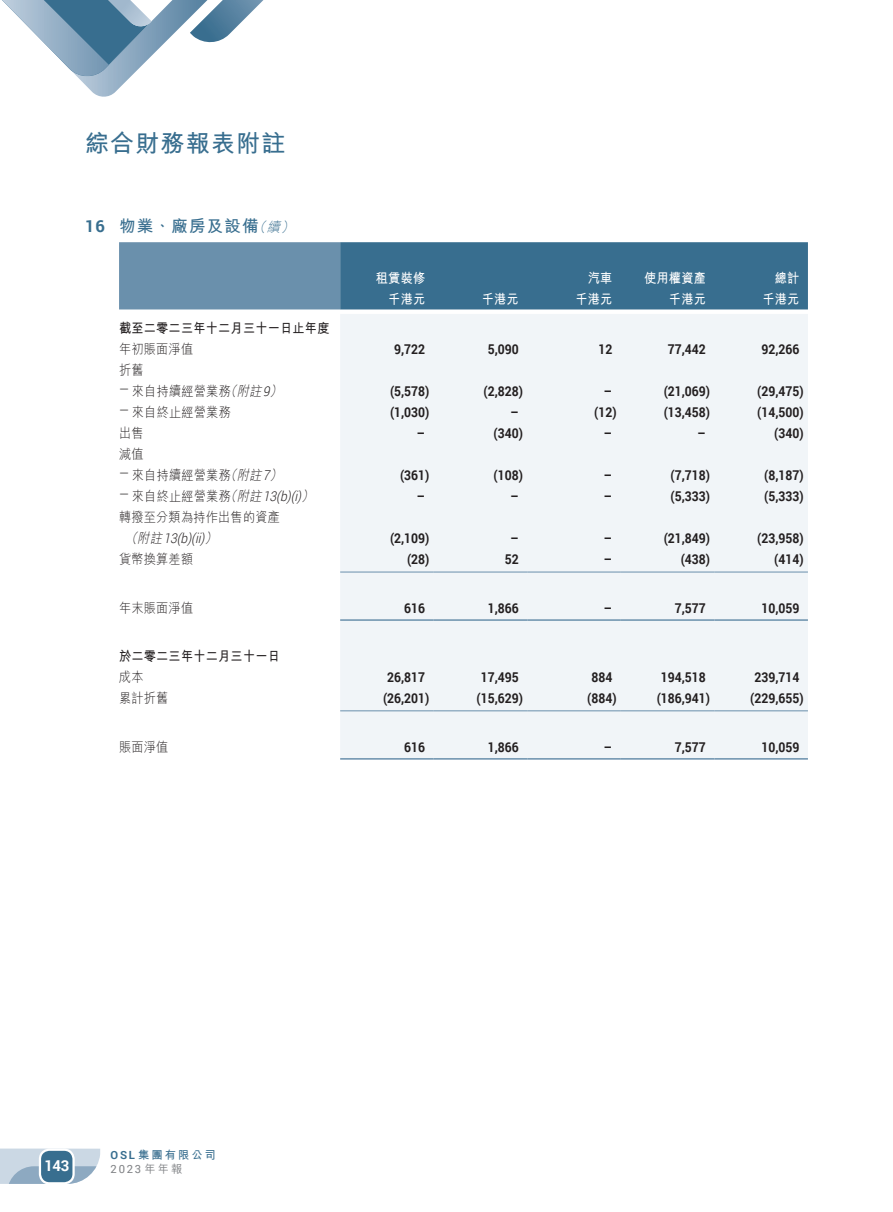
<style>
.page{position:relative;width:893px;height:1212px;background:#fff}
.page>*{position:absolute;margin:0;border:0;box-sizing:border-box;transform-origin:0 0}
.t1{font:700 24px "M Hei HK";letter-spacing:.05em;color:#386e8f}
._01_H1{font:700 16.5px "M Hei HK";letter-spacing:.07em;color:#386e8f}
.t2{font:700 15px "Roboto";color:#fff}
._50_Table_txt{font:700 13.5px "Roboto";color:#231f20;scale:.9 1}
._50_Table_txt-2{font:300 13.5px/21px "M Hei HK";letter-spacing:.02em;color:#231f20;scale:.9 1}
._50_Table_txt-3{font:700 13.5px "M Hei HK";letter-spacing:.02em;color:#231f20;scale:.9 1}
._50_Table_txt-4{font:700 13.5px "M Hei HK";letter-spacing:.02em;color:#fff;scale:.9 1}
._00_txt{font:700 11.25px "M Hei HK";letter-spacing:.18em;color:#386e8f}
._00_txt-2{font:11.25px "Roboto";color:#808285}
.s1{font-family:"Roboto"}
.s2{font-weight:300;font-style:italic;font-size:13.5px}
.s3{font-style:italic}
.s4{font-family:"Roboto";font-style:italic}
.s5{font-family:"M Hei HK";font-weight:500}
</style>
<div class="page">
<svg style="left:2px;top:0;width:262px;height:97px"></svg>
<svg style="left:0;top:1148px;width:100px;height:36px;background:#bfcfdd"></svg>
<div style="left:40px;top:1150px;width:34px;height:33px;background:#386e8f;border-radius:10px"></div>
<div style="left:39px;top:1148px;width:36px;height:36px;border:2px solid #fff;border-radius:10px"></div>
<svg style="left:119px;top:242px;width:689px;height:67px;background:#487998"></svg>
<div style="left:340px;top:314px;width:468px;height:444px;background:#f1f5f8"></div>
<hr style="left:340px;top:572px;width:94px;height:1px;background:#6a90ac">
<hr style="left:434px;top:572px;width:93px;height:1px;background:#6a90ac">
<hr style="left:527px;top:572px;width:94px;height:1px;background:#6a90ac">
<hr style="left:621px;top:572px;width:93px;height:1px;background:#6a90ac">
<hr style="left:714px;top:572px;width:94px;height:1px;background:#6a90ac">
<hr style="left:340px;top:619px;width:94px;height:2px;background:#6a90ac">
<hr style="left:434px;top:619px;width:93px;height:2px;background:#6a90ac">
<hr style="left:527px;top:619px;width:94px;height:2px;background:#6a90ac">
<hr style="left:621px;top:619px;width:93px;height:2px;background:#6a90ac">
<hr style="left:714px;top:619px;width:94px;height:2px;background:#6a90ac">
<hr style="left:340px;top:710px;width:94px;height:1px;background:#6a90ac">
<hr style="left:434px;top:710px;width:93px;height:1px;background:#6a90ac">
<hr style="left:527px;top:710px;width:94px;height:1px;background:#6a90ac">
<hr style="left:621px;top:710px;width:93px;height:1px;background:#6a90ac">
<hr style="left:714px;top:710px;width:94px;height:1px;background:#6a90ac">
<hr style="left:340px;top:758px;width:94px;height:2px;background:#6a90ac">
<hr style="left:434px;top:758px;width:93px;height:2px;background:#6a90ac">
<hr style="left:527px;top:758px;width:94px;height:2px;background:#6a90ac">
<hr style="left:621px;top:758px;width:93px;height:2px;background:#6a90ac">
<hr style="left:714px;top:758px;width:94px;height:2px;background:#6a90ac">
<p class="t1" style="left:85px;top:125px;width:202px">綜合財務報表附註</p>
<p class="_01_H1" style="left:85px;top:214px;width:214px"><span class="s1">16</span> 物業、廠房及設備<span class="s2">（續）</span></p>
<p class="_50_Table_txt-4" style="left:376px;top:268px;width:56px">租賃裝修</p>
<p class="_50_Table_txt-4" style="left:588px;top:268px;width:29px">汽車</p>
<p class="_50_Table_txt-4" style="left:644px;top:268px;width:70px">使用權資產</p>
<p class="_50_Table_txt-4" style="left:775px;top:268px;width:29px">總計</p>
<p class="_50_Table_txt-4" style="left:388px;top:289px;width:43px">千港元</p>
<p class="_50_Table_txt-4" style="left:482px;top:289px;width:43px">千港元</p>
<p class="_50_Table_txt-4" style="left:575px;top:289px;width:43px">千港元</p>
<p class="_50_Table_txt-4" style="left:669px;top:289px;width:43px">千港元</p>
<p class="_50_Table_txt-4" style="left:762px;top:289px;width:43px">千港元</p>
<p class="_50_Table_txt-3" style="left:119px;top:318px;width:235px">截至二零二三年十二月三十一日止年度</p>
<p class="_50_Table_txt-2" style="left:119px;top:339px;width:84px">年初賬面淨值</p>
<p class="_50_Table_txt" style="left:394px;top:340px;width:36px">9,722</p>
<p class="_50_Table_txt" style="left:488px;top:340px;width:36px">5,090</p>
<p class="_50_Table_txt" style="left:598px;top:340px;width:17px">12</p>
<p class="_50_Table_txt" style="left:668px;top:340px;width:44px">77,442</p>
<p class="_50_Table_txt" style="left:761px;top:340px;width:44px">92,266</p>
<p class="_50_Table_txt-2" style="left:119px;top:360px;width:29px">折舊</p>
<p class="_50_Table_txt-2" style="left:119px;top:381px;width:185px"><span class="s1">—</span> 來自持續經營業務<span class="s3">（附註</span><span class="s4">9</span><span class="s3">）</span></p>
<p class="_50_Table_txt" style="left:390px;top:382px;width:45px">(5,578)</p>
<p class="_50_Table_txt" style="left:484px;top:382px;width:45px">(2,828)</p>
<p class="_50_Table_txt" style="left:604px;top:382px;width:11px">–</p>
<p class="_50_Table_txt" style="left:664px;top:382px;width:53px">(21,069)</p>
<p class="_50_Table_txt" style="left:757px;top:382px;width:53px">(29,475)</p>
<p class="_50_Table_txt-2" style="left:119px;top:402px;width:126px"><span class="s1">—</span> 來自終止經營業務</p>
<p class="_50_Table_txt" style="left:390px;top:403px;width:45px">(1,030)</p>
<p class="_50_Table_txt" style="left:510px;top:403px;width:11px">–</p>
<p class="_50_Table_txt" style="left:594px;top:403px;width:26px">(12)</p>
<p class="_50_Table_txt" style="left:664px;top:403px;width:53px">(13,458)</p>
<p class="_50_Table_txt" style="left:757px;top:403px;width:53px">(14,500)</p>
<p class="_50_Table_txt-2" style="left:119px;top:423px;width:29px">出售</p>
<p class="_50_Table_txt" style="left:417px;top:424px;width:11px">–</p>
<p class="_50_Table_txt" style="left:494px;top:424px;width:34px">(340)</p>
<p class="_50_Table_txt" style="left:604px;top:424px;width:11px">–</p>
<p class="_50_Table_txt" style="left:697px;top:424px;width:11px">–</p>
<p class="_50_Table_txt" style="left:774px;top:424px;width:34px">(340)</p>
<p class="_50_Table_txt-2" style="left:119px;top:444px;width:29px">減值</p>
<p class="_50_Table_txt-2" style="left:119px;top:465px;width:185px"><sup>—</sup> 來自持續經營業務<span class="s3">（附註</span><span class="s4">7</span><span class="s3">）</span></p>
<p class="_50_Table_txt" style="left:400px;top:466px;width:34px">(361)</p>
<p class="_50_Table_txt" style="left:494px;top:466px;width:34px">(108)</p>
<p class="_50_Table_txt" style="left:604px;top:466px;width:11px">–</p>
<p class="_50_Table_txt" style="left:671px;top:466px;width:45px">(7,718)</p>
<p class="_50_Table_txt" style="left:764px;top:466px;width:45px">(8,187)</p>
<p class="_50_Table_txt-2" style="left:119px;top:486px;width:220px"><sup>—</sup> 來自終止經營業務<span class="s3">（附註</span><span class="s4">13(b)(i)</span><span class="s3">）</span></p>
<p class="_50_Table_txt" style="left:417px;top:487px;width:11px">–</p>
<p class="_50_Table_txt" style="left:510px;top:487px;width:11px">–</p>
<p class="_50_Table_txt" style="left:604px;top:487px;width:11px">–</p>
<p class="_50_Table_txt" style="left:671px;top:487px;width:45px">(5,333)</p>
<p class="_50_Table_txt" style="left:764px;top:487px;width:45px">(5,333)</p>
<p class="_50_Table_txt-2" style="left:125px;top:507px;width:173px;text-indent:-6px">轉撥至分類為持作出售的資產<span class="s3">（附註</span> <span class="s4">13(b)(ii)</span><span class="s3">）</span></p>
<p class="_50_Table_txt" style="left:390px;top:529px;width:45px">(2,109)</p>
<p class="_50_Table_txt" style="left:510px;top:529px;width:11px">–</p>
<p class="_50_Table_txt" style="left:604px;top:529px;width:11px">–</p>
<p class="_50_Table_txt" style="left:664px;top:529px;width:53px">(21,849)</p>
<p class="_50_Table_txt" style="left:757px;top:529px;width:53px">(23,958)</p>
<p class="_50_Table_txt-2" style="left:119px;top:549px;width:84px">貨幣換算差額</p>
<p class="_50_Table_txt" style="left:407px;top:550px;width:26px">(28)</p>
<p class="_50_Table_txt" style="left:505px;top:550px;width:17px">52</p>
<p class="_50_Table_txt" style="left:604px;top:550px;width:11px">–</p>
<p class="_50_Table_txt" style="left:681px;top:550px;width:34px">(438)</p>
<p class="_50_Table_txt" style="left:774px;top:550px;width:34px">(414)</p>
<p class="_50_Table_txt-2" style="left:119px;top:597px;width:84px">年末賬面淨值</p>
<p class="_50_Table_txt" style="left:404px;top:598px;width:25px">616</p>
<p class="_50_Table_txt" style="left:488px;top:598px;width:36px">1,866</p>
<p class="_50_Table_txt" style="left:604px;top:598px;width:11px">–</p>
<p class="_50_Table_txt" style="left:675px;top:598px;width:36px">7,577</p>
<p class="_50_Table_txt" style="left:761px;top:598px;width:44px">10,059</p>
<p class="_50_Table_txt-3" style="left:119px;top:646px;width:180px">於二零二三年十二月三十一日</p>
<p class="_50_Table_txt-2" style="left:119px;top:666px;width:29px">成本</p>
<p class="_50_Table_txt" style="left:387px;top:668px;width:44px">26,817</p>
<p class="_50_Table_txt" style="left:481px;top:668px;width:44px">17,495</p>
<p class="_50_Table_txt" style="left:591px;top:668px;width:25px">884</p>
<p class="_50_Table_txt" style="left:661px;top:668px;width:51px">194,518</p>
<p class="_50_Table_txt" style="left:754px;top:668px;width:51px">239,714</p>
<p class="_50_Table_txt-2" style="left:119px;top:687px;width:56px">累計折舊</p>
<p class="_50_Table_txt" style="left:383px;top:689px;width:53px">(26,201)</p>
<p class="_50_Table_txt" style="left:477px;top:689px;width:53px">(15,629)</p>
<p class="_50_Table_txt" style="left:587px;top:689px;width:34px">(884)</p>
<p class="_50_Table_txt" style="left:657px;top:689px;width:61px">(186,941)</p>
<p class="_50_Table_txt" style="left:750px;top:689px;width:61px">(229,655)</p>
<p class="_50_Table_txt-2" style="left:119px;top:736px;width:56px">賬面淨值</p>
<p class="_50_Table_txt" style="left:404px;top:737px;width:25px">616</p>
<p class="_50_Table_txt" style="left:488px;top:737px;width:36px">1,866</p>
<p class="_50_Table_txt" style="left:604px;top:737px;width:11px">–</p>
<p class="_50_Table_txt" style="left:675px;top:737px;width:36px">7,577</p>
<p class="_50_Table_txt" style="left:761px;top:737px;width:44px">10,059</p>
<p class="_00_txt" style="left:111px;top:1147px;width:107px"><span class="s1">OSL</span>集團有限公司</p>
<p class="t2" style="left:44px;top:1155px;width:27px">143</p>
<p class="_00_txt-2" style="left:111px;top:1161px;width:73px">2023 <span class="s5">年年報</span></p>
</div>
